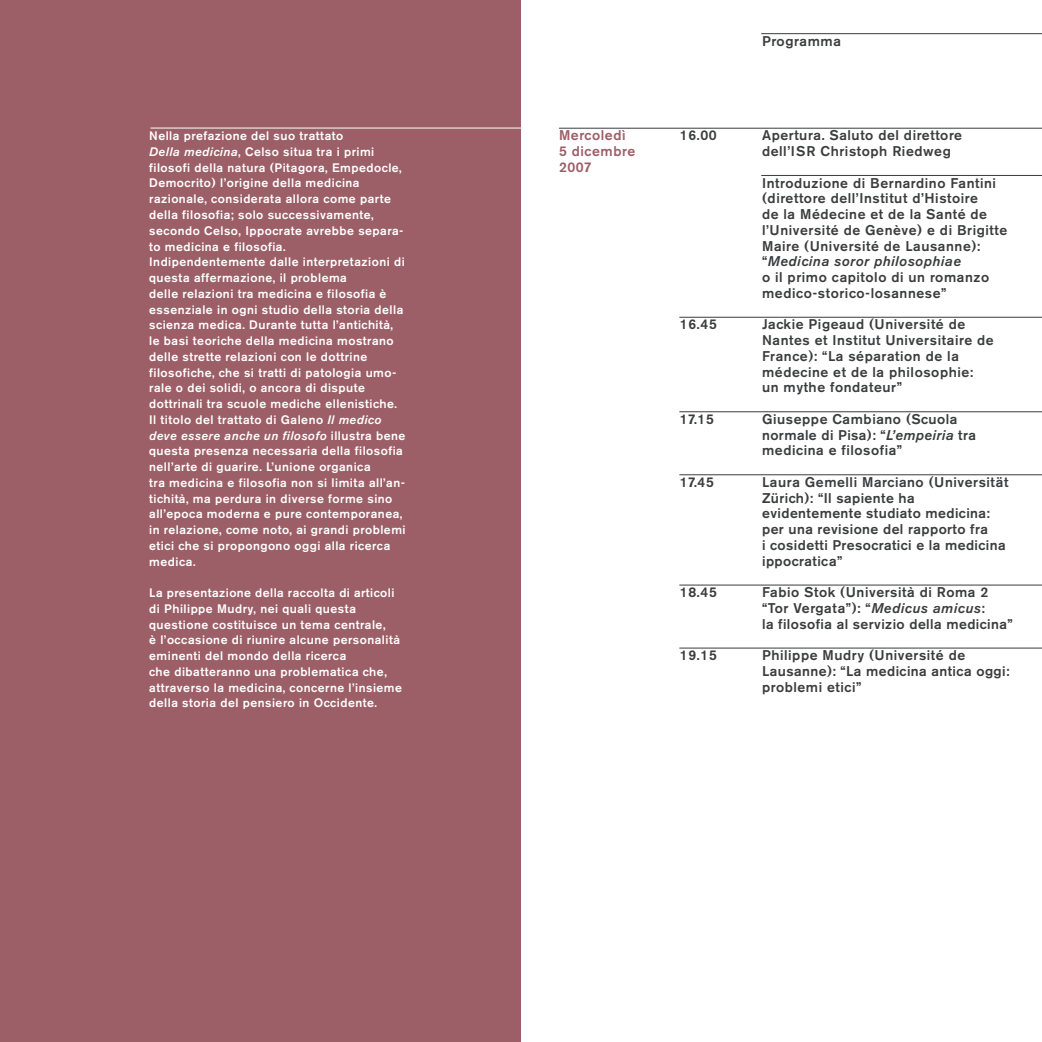
<style>
.page{position:relative;width:1042px;height:1042px;background:#fff}
.page>*{position:absolute;margin:0;border:0;box-sizing:border-box;transform-origin:0 0}
.t1{font:500 14px "Akzidenz Grotesk BE";letter-spacing:.04em;color:#3b3c3d}
.t2{font:italic 500 14px "Akzidenz Grotesk BE";letter-spacing:.04em;color:#3b3c3d}
.t3{font:500 14px "Akzidenz Grotesk BE";letter-spacing:.04em;color:#9c5f67}
.t4{font:500 12.25px/15.8px "Akzidenz Grotesk BE";letter-spacing:.04em;color:#fff}
.s1{font-style:italic}
.s2{font-style:normal}
</style>
<div class="page">
<div style="left:0;top:0;width:521px;height:1042px;background:#9c5f67"></div>
<hr style="left:150px;top:128px;width:372px;height:1px;background:#fff">
<hr style="left:761px;top:33px;width:281px;height:1px;background:#3b3c3d">
<hr style="left:559px;top:128px;width:483px;height:1px;background:#3b3c3d">
<hr style="left:761px;top:175px;width:281px;height:1px;background:#3b3c3d">
<hr style="left:679px;top:317px;width:363px;height:1px;background:#3b3c3d">
<hr style="left:679px;top:411px;width:363px;height:1px;background:#3b3c3d">
<hr style="left:679px;top:474px;width:363px;height:1px;background:#3b3c3d">
<hr style="left:679px;top:585px;width:363px;height:1px;background:#3b3c3d">
<hr style="left:679px;top:648px;width:363px;height:1px;background:#3b3c3d">
<p class="t4" style="left:149px;top:128px;width:196px">Nella prefazione del suo trattato</p>
<p class="t4" style="left:149px;top:144px;width:254px"><span class="s1">Della medicina</span>, Celso situa tra i primi filosofi della natura (Pitagora, Empedocle,<br>Democrito) l’origine della medicina</p>
<p class="t4" style="left:149px;top:191px;width:243px">razionale, considerata allora come parte della filosofia; solo successivamente,</p>
<p class="t4" style="left:149px;top:222px;width:256px">secondo Celso, Ippocrate avrebbe separa&shy;to medicina e filosofia.</p>
<p class="t4" style="left:149px;top:254px;width:257px">Indipendentemente dalle interpretazioni di questa affermazione, il problema</p>
<p class="t4" style="left:149px;top:285px;width:256px">delle relazioni tra medicina e filosofia è essenziale in ogni studio della storia della scienza medica. Durante tutta l’antichità, le basi teoriche della medicina mostrano delle strette relazioni con le dottrine</p>
<p class="t4" style="left:149px;top:364px;width:249px">filosofiche, che si tratti di patologia umo&shy;rale o dei solidi, o ancora di dispute</p>
<p class="t4" style="left:149px;top:396px;width:258px">dottrinali tra scuole mediche ellenistiche.<br>Il titolo del trattato di Galeno <span class="s1">Il medico deve essere anche un filosofo</span> illustra bene questa presenza necessaria della filosofia nell’arte di guarire. L’unione organica</p>
<p class="t4" style="left:149px;top:474px;width:258px">tra medicina e filosofia non si limita all’an&shy;tichità, ma perdura in diverse forme sino all’epoca moderna e pure contemporanea, in relazione, come noto, ai grandi problemi etici che si propongono oggi alla ricerca medica.</p>
<p class="t4" style="left:149px;top:585px;width:247px">La presentazione della raccolta di articoli di Philippe Mudry, nei quali questa</p>
<p class="t4" style="left:149px;top:616px;width:238px">questione costituisce un tema centrale,</p>
<p class="t4" style="left:149px;top:632px;width:252px">è l’occasione di riunire alcune personalità eminenti del mondo della ricerca</p>
<p class="t4" style="left:149px;top:663px;width:254px">che dibatteranno una problematica che, attraverso la medicina, concerne l’insieme della storia del pensiero in Occidente.</p>
<p class="t1" style="left:762px;top:32px;width:80px">Programma</p>
<p class="t3" style="left:559px;top:127px;width:68px">Mercoledì</p>
<p class="t1" style="left:680px;top:127px;width:38px">16.00</p>
<p class="t1" style="left:762px;top:127px;width:201px">Apertura. Saluto del direttore</p>
<p class="t3" style="left:559px;top:143px;width:78px">5 dicembre</p>
<p class="t1" style="left:762px;top:143px;width:190px">dell’ISR Christoph Riedweg</p>
<p class="t3" style="left:559px;top:158px;width:34px">2007</p>
<p class="t1" style="left:762px;top:174px;width:235px">Introduzione di Bernardino Fantini</p>
<p class="t1" style="left:762px;top:190px;width:217px">(direttore dell’Institut d’Histoire</p>
<p class="t1" style="left:762px;top:206px;width:226px">de la Médecine et de la Santé de</p>
<p class="t1" style="left:762px;top:221px;width:247px">l’Université de Genève) e di Brigitte</p>
<p class="t1" style="left:762px;top:237px;width:220px">Maire (Université de Lausanne):</p>
<p class="t2" style="left:762px;top:253px;width:200px"><span class="s2">“</span>Medicina soror philosophiae</p>
<p class="t1" style="left:762px;top:269px;width:229px">o il primo capitolo di un romanzo</p>
<p class="t1" style="left:762px;top:284px;width:186px">medico-storico-losannese”</p>
<p class="t1" style="left:680px;top:316px;width:39px">16.45</p>
<p class="t1" style="left:762px;top:316px;width:205px">Jackie Pigeaud (Université de</p>
<p class="t1" style="left:762px;top:332px;width:233px">Nantes et Institut Universitaire de</p>
<p class="t1" style="left:762px;top:347px;width:198px">France): “La séparation de la</p>
<p class="t1" style="left:762px;top:363px;width:213px">médecine et de la philosophie:</p>
<p class="t1" style="left:762px;top:379px;width:141px">un mythe fondateur”</p>
<p class="t1" style="left:680px;top:410px;width:36px">17.15</p>
<p class="t1" style="left:762px;top:410px;width:197px">Giuseppe Cambiano (Scuola</p>
<p class="t1" style="left:762px;top:426px;width:216px">normale di Pisa): “<span class="s1">L’empeiria</span> tra</p>
<p class="t1" style="left:762px;top:442px;width:142px">medicina e filosofia”</p>
<p class="t1" style="left:680px;top:473px;width:36px">17.45</p>
<p class="t1" style="left:762px;top:473px;width:248px">Laura Gemelli Marciano (Universität</p>
<p class="t1" style="left:762px;top:489px;width:154px">Zürich): “Il sapiente ha</p>
<p class="t1" style="left:762px;top:505px;width:229px">evidentemente studiato medicina:</p>
<p class="t1" style="left:762px;top:521px;width:227px">per una revisione del rapporto fra</p>
<p class="t1" style="left:762px;top:536px;width:245px">i cosidetti Presocratici e la medicina</p>
<p class="t1" style="left:762px;top:552px;width:82px">ippocratica”</p>
<p class="t1" style="left:680px;top:584px;width:39px">18.45</p>
<p class="t1" style="left:762px;top:584px;width:228px">Fabio Stok (Università di Roma 2</p>
<p class="t1" style="left:762px;top:599px;width:224px">“Tor Vergata”): “<span class="s1">Medicus amicus</span>:</p>
<p class="t1" style="left:762px;top:615px;width:252px">la filosofia al servizio della medicina”</p>
<p class="t1" style="left:680px;top:647px;width:39px">19.15</p>
<p class="t1" style="left:762px;top:647px;width:205px">Philippe Mudry (Université de</p>
<p class="t1" style="left:762px;top:662px;width:249px">Lausanne): “La medicina antica oggi:</p>
<p class="t1" style="left:762px;top:678px;width:101px">problemi etici”</p>
</div>
